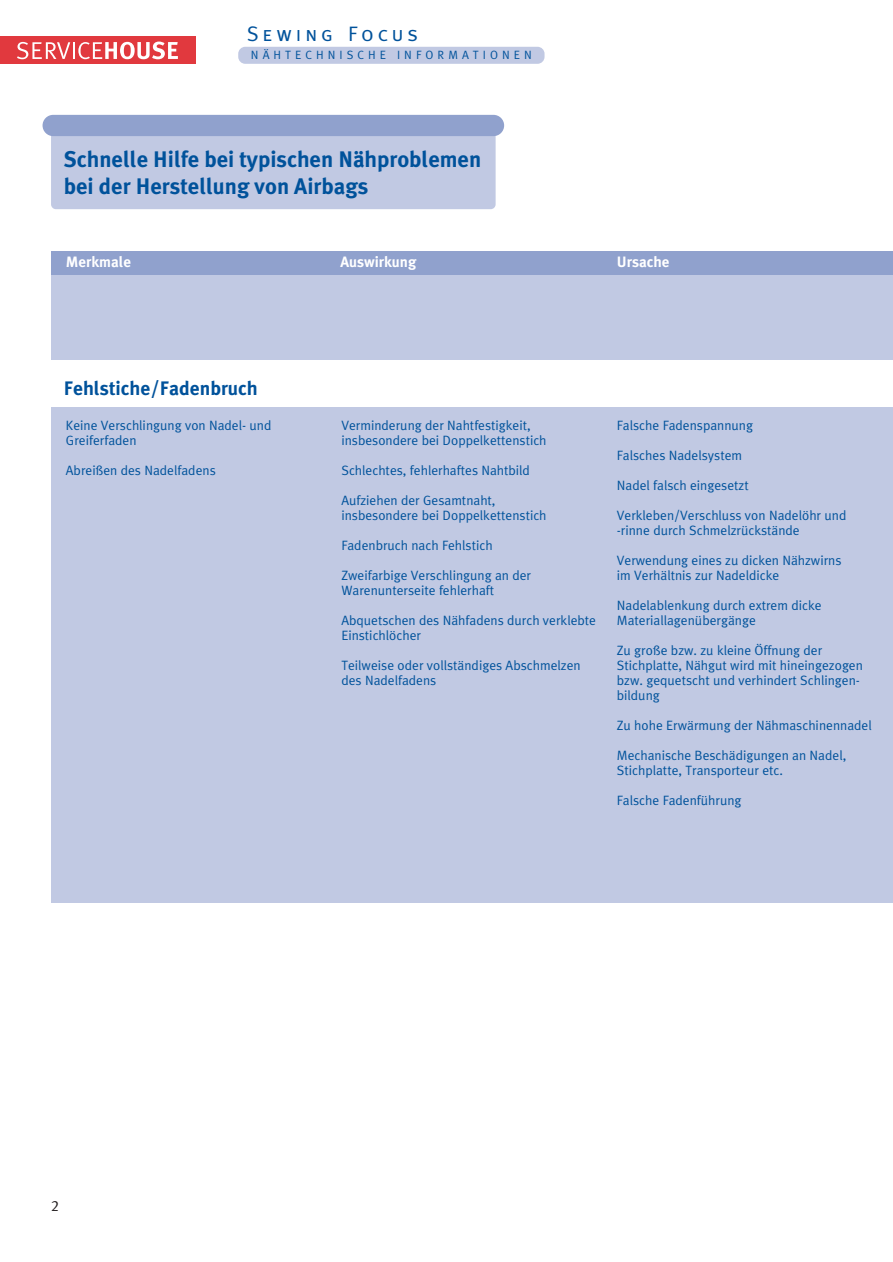
<style>
.page{position:relative;width:893px;height:1262px;background:#fff}
.page>*{position:absolute;margin:0;border:0;box-sizing:border-box;transform-origin:0 0}
.t1{font:700 22.5px/27px "Schmetz";color:#00529b}
.t2{font:21px "Meta Caps";letter-spacing:.185em;color:#00529b}
.t3{font:700 19.5px "Schmetz";color:#00529b}
.t4{font:700 15px "Schmetz";color:#fff}
.t5{font:15px "Schmetz Normal";color:#231f20}
.t6{font:13.5px/15px "Schmetz Normal";color:#00529b}
.t7{font:12px "Schmetz Normal";letter-spacing:.335em;color:#00529b}
</style>
<div class="page">
<div style="left:0;top:36px;width:196px;height:28px;background:#e1393e"></div>
<svg style="left:17px;top:42px;width:161px;height:17px"></svg>
<div style="left:238px;top:47px;width:306px;height:17px;background:#c1c9e3;border-radius:7px"></div>
<div style="left:51px;top:125px;width:444px;height:84px;background:#c1c9e3;border-radius:5px"></div>
<div style="left:43px;top:115px;width:461px;height:21px;background:#90a1cd;border-radius:11px"></div>
<div style="left:51px;top:274px;width:841px;height:86px;background:#c1c9e3"></div>
<div style="left:51px;top:251px;width:841px;height:23px;background:#90a1cd"></div>
<div style="left:51px;top:407px;width:841px;height:495px;background:#c1c9e3"></div>
<h2 class="t2" style="left:247px;top:22px;width:172px">Sewing Focus</h2>
<p class="t7" style="left:251px;top:50px;width:282px">NÄHTECHNISCHE INFORMATIONEN</p>
<h1 class="t1" style="left:64px;top:147px;width:419px">Schnelle Hilfe bei typischen Nähproblemen bei der Herstellung von Airbags</h1>
<p class="t4" style="left:66px;top:256px;width:67px">Merkmale</p>
<p class="t4" style="left:340px;top:256px;width:77px">Auswirkung</p>
<p class="t4" style="left:617px;top:256px;width:54px">Ursache</p>
<h3 class="t3" style="left:64px;top:381px;width:195px">Fehlstiche/Fadenbruch</h3>
<p class="t6" style="left:66px;top:419px;width:207px">Keine Verschlingung von Nadel- und<br>Greiferfaden</p>
<p class="t6" style="left:66px;top:464px;width:151px">Abreißen des Nadelfadens</p>
<p class="t6" style="left:341px;top:419px;width:207px">Verminderung der Nahtfestigkeit, insbesondere bei Doppelkettenstich</p>
<p class="t6" style="left:341px;top:464px;width:190px">Schlechtes, fehlerhaftes Nahtbild</p>
<p class="t6" style="left:341px;top:494px;width:207px">Aufziehen der Gesamtnaht, insbesondere bei Doppelkettenstich</p>
<p class="t6" style="left:341px;top:539px;width:153px">Fadenbruch nach Fehlstich</p>
<p class="t6" style="left:341px;top:569px;width:191px">Zweifarbige Verschlingung an der<br>Warenunterseite fehlerhaft</p>
<p class="t6" style="left:341px;top:614px;width:256px">Abquetschen des Nähfadens durch verklebte<br>Einstichlöcher</p>
<p class="t6" style="left:341px;top:659px;width:241px">Teilweise oder vollständiges Abschmelzen des Nadelfadens</p>
<p class="t6" style="left:617px;top:419px;width:138px">Falsche Fadenspannung</p>
<p class="t6" style="left:617px;top:449px;width:127px">Falsches Nadelsystem</p>
<p class="t6" style="left:617px;top:479px;width:133px">Nadel falsch eingesetzt</p>
<p class="t6" style="left:617px;top:509px;width:231px">Verkleben/Verschluss von Nadelöhr und -rinne durch Schmelzrückstände</p>
<p class="t6" style="left:617px;top:554px;width:226px">Verwendung eines zu dicken Nähzwirns im Verhältnis zur Nadeldicke</p>
<p class="t6" style="left:617px;top:599px;width:206px">Nadelablenkung durch extrem dicke<br>Materiallagenübergänge</p>
<p class="t6" style="left:617px;top:644px;width:247px">Zu große bzw. zu kleine Öffnung der<br>Stichplatte, Nähgut wird mit hineingezogen bzw. gequetscht und verhindert Schlingen&shy;bildung</p>
<p class="t6" style="left:617px;top:719px;width:256px">Zu hohe Erwärmung der Nähmaschinennadel</p>
<p class="t6" style="left:617px;top:749px;width:231px">Mechanische Beschädigungen an Nadel,<br>Stichplatte, Transporteur etc.</p>
<p class="t6" style="left:617px;top:794px;width:126px">Falsche Fadenführung</p>
<p class="t5" style="left:51px;top:1200px;width:10px">2</p>
</div>
